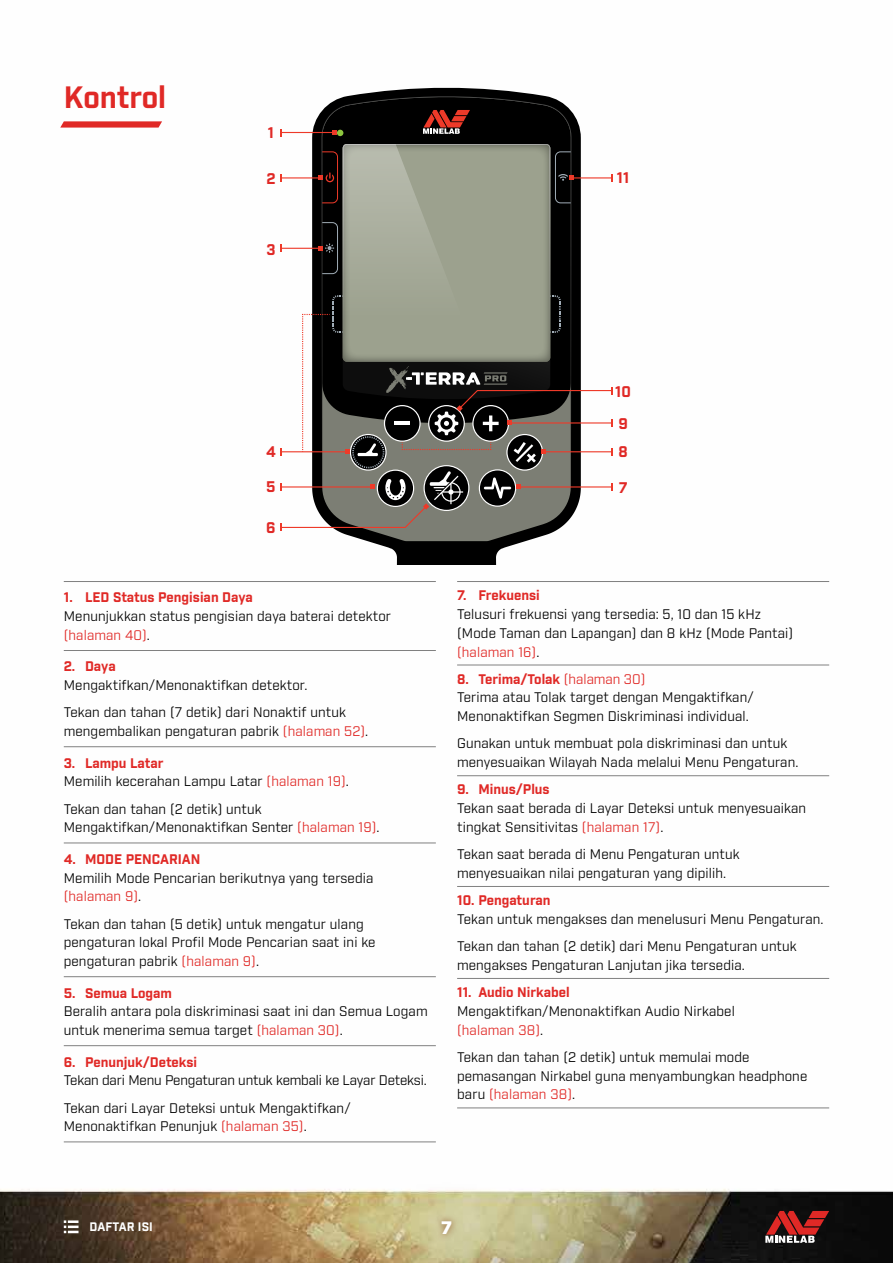
<style>
.page{position:relative;width:893px;height:1263px;background:#fff}
.page>*{position:absolute;margin:0;border:0;box-sizing:border-box;transform-origin:0 0}
.t1{font:700 30px "Industry";letter-spacing:-.005em;color:#e02926}
.t2{font:900 18px "Industry";color:#fff}
.t3{font:700 15px/32.1px "Industry";color:#e02926}
.t4{font:13.5px/18.8px "Industry";letter-spacing:.01em;color:#000}
.t5{font:700 13.5px "Industry";color:#e02926}
.t6{font:13.5px/27.3px "Industry";letter-spacing:-.01em;color:#000}
.t7{font:700 12px "Industry";letter-spacing:.01em;color:#fff}
.s1{color:#e02926}
.s2{font-weight:700;color:#e02926}
</style>
<div class="page">
<img style="left:0;top:129px;width:893px;height:1134px">
<svg style="left:64px;top:1220px;width:15px;height:13px"></svg>
<svg style="left:60px;top:121px;width:102px;height:7px"></svg>
<svg style="left:402px;top:1182px;width:89px;height:81px;background:#d1cb9f"></svg>
<svg style="left:434px;top:1214px;width:25px;height:27px"></svg>
<svg style="left:765px;top:1211px;width:64px;height:32px;background:#7d3332"></svg>
<hr style="left:64px;top:581px;width:372px;height:1px;background:#808080">
<hr style="left:64px;top:650px;width:372px;height:1px;background:#808080">
<hr style="left:64px;top:746px;width:372px;height:1px;background:#808080">
<hr style="left:64px;top:842px;width:372px;height:1px;background:#808080">
<hr style="left:64px;top:976px;width:372px;height:1px;background:#808080">
<hr style="left:64px;top:1045px;width:372px;height:1px;background:#808080">
<hr style="left:64px;top:1141px;width:372px;height:1px;background:#808080">
<hr style="left:457px;top:581px;width:372px;height:1px;background:#808080">
<hr style="left:457px;top:665px;width:372px;height:1px;background:#808080">
<hr style="left:457px;top:775px;width:372px;height:1px;background:#808080">
<hr style="left:457px;top:886px;width:372px;height:1px;background:#808080">
<hr style="left:457px;top:978px;width:372px;height:1px;background:#808080">
<hr style="left:457px;top:1107px;width:372px;height:1px;background:#808080">
<svg style="left:312px;top:87px;width:269px;height:478px"></svg>
<svg style="left:321px;top:96px;width:250px;height:446px;background:#26201f"></svg>
<hr style="left:281px;top:132px;width:54px;height:1px;background:#ee3a29">
<svg style="left:332px;top:130px;width:11px;height:6px"></svg>
<svg style="left:281px;top:144px;width:331px;height:387px"></svg>
<h1 class="t1" style="left:64px;top:79px;width:104px">Kontrol</h1>
<p class="t3" style="left:268px;top:118px;width:8px">1</p>
<p class="t3" style="left:266px;top:163px;width:11px">2</p>
<p class="t3" style="left:266px;top:234px;width:11px">3</p>
<p class="t3" style="left:617px;top:162px;width:14px">11</p>
<p class="t3" style="left:266px;top:436px;width:11px">4</p>
<p class="t3" style="left:266px;top:472px;width:11px">5</p>
<p class="t3" style="left:266px;top:512px;width:11px">6</p>
<p class="t5" style="left:64px;top:589px;width:191px">1. LED Status Pengisian Daya</p>
<p class="t4" style="left:64px;top:607px;width:329px">Menunjukkan status pengisian daya baterai detektor <span class="s1">(halaman 40)</span>.</p>
<p class="t5" style="left:64px;top:658px;width:53px">2. Daya</p>
<p class="t4" style="left:64px;top:672px;width:284px;line-height:27.3px">Mengaktifkan/Menonaktifkan detektor.<br>Tekan dan tahan (7 detik) dari Nonaktif untuk</p>
<p class="t4" style="left:64px;top:722px;width:304px">mengembalikan pengaturan pabrik <span class="s1">(halaman 52)</span>.</p>
<p class="t4" style="left:64px;top:754px;width:285px"><span class="s2">3. Lampu Latar<br></span>Memilih kecerahan Lampu Latar <span class="s1">(halaman 19)</span>.</p>
<p class="t4" style="left:64px;top:800px;width:315px">Tekan dan tahan (2 detik) untuk<br>Mengaktifkan/Menonaktifkan Senter <span class="s1">(halaman 19)</span>.</p>
<p class="t5" style="left:64px;top:851px;width:138px">4. MODE PENCARIAN</p>
<p class="t4" style="left:64px;top:869px;width:311px">Memilih Mode Pencarian berikutnya yang tersedia <span class="s1">(halaman 9)</span>.</p>
<p class="t4" style="left:64px;top:915px;width:313px">Tekan dan tahan (5 detik) untuk mengatur ulang pengaturan lokal Profil Mode Pencarian saat ini ke pengaturan pabrik <span class="s1">(halaman 9)</span>.</p>
<p class="t5" style="left:64px;top:984px;width:110px">5. Semua Logam</p>
<p class="t4" style="left:64px;top:1002px;width:365px">Beralih antara pola diskriminasi saat ini dan Semua Logam untuk menerima semua target <span class="s1">(halaman 30)</span>.</p>
<p class="t5" style="left:64px;top:1053px;width:135px">6. Penunjuk/Deteksi</p>
<p class="t6" style="left:64px;top:1067px;width:363px">Tekan dari Menu Pengaturan untuk kembali ke Layar Deteksi.<br>Tekan dari Layar Deteksi untuk Mengaktifkan/</p>
<p class="t4" style="left:64px;top:1117px;width:243px">Menonaktifkan Penunjuk <span class="s1">(halaman 35)</span>.</p>
<p class="t3" style="left:615px;top:376px;width:17px">10<br>9</p>
<p class="t3" style="left:618px;top:437px;width:11px">8</p>
<p class="t3" style="left:619px;top:472px;width:10px">7</p>
<p class="t5" style="left:457px;top:587px;width:84px">7. Frekuensi</p>
<p class="t4" style="left:457px;top:605px;width:338px">Telusuri frekuensi yang tersedia: 5, 10 dan 15 kHz (Mode Taman dan Lapangan) dan 8 kHz (Mode Pantai) <span class="s1">(halaman 16)</span>.</p>
<p class="t4" style="left:457px;top:670px;width:298px"><span class="s2">8. Terima/Tolak</span> <span class="s1">(halaman 30)<br></span>Terima atau Tolak target dengan Mengaktifkan/<br>Menonaktifkan Segmen Diskriminasi individual.</p>
<p class="t4" style="left:457px;top:735px;width:341px">Gunakan untuk membuat pola diskriminasi dan untuk menyesuaikan Wilayah Nada melalui Menu Pengaturan.</p>
<p class="t5" style="left:457px;top:781px;width:94px">9. Minus/Plus</p>
<p class="t4" style="left:457px;top:799px;width:350px">Tekan saat berada di Layar Deteksi untuk menyesuaikan tingkat Sensitivitas <span class="s1">(halaman 17)</span>.</p>
<p class="t4" style="left:457px;top:845px;width:284px">Tekan saat berada di Menu Pengaturan untuk menyesuaikan nilai pengaturan yang dipilih.</p>
<p class="t5" style="left:457px;top:892px;width:95px">10. Pengaturan</p>
<p class="t4" style="left:457px;top:906px;width:366px;line-height:27.3px">Tekan untuk mengakses dan menelusuri Menu Pengaturan.<br>Tekan dan tahan (2 detik) dari Menu Pengaturan untuk</p>
<p class="t4" style="left:457px;top:956px;width:287px">mengakses Pengaturan Lanjutan jika tersedia.</p>
<p class="t5" style="left:457px;top:984px;width:114px">11. Audio Nirkabel</p>
<p class="t4" style="left:457px;top:1002px;width:279px">Mengaktifkan/Menonaktifkan Audio Nirkabel <span class="s1">(halaman 38)</span>.</p>
<p class="t4" style="left:457px;top:1048px;width:352px">Tekan dan tahan (2 detik) untuk memulai mode pemasangan Nirkabel guna menyambungkan headphone baru <span class="s1">(halaman 38)</span>.</p>
<p class="t7" style="left:90px;top:1220px;width:65px">DAFTAR ISI</p>
<h2 class="t2" style="left:441px;top:1217px;width:12px">7</h2>
</div>
